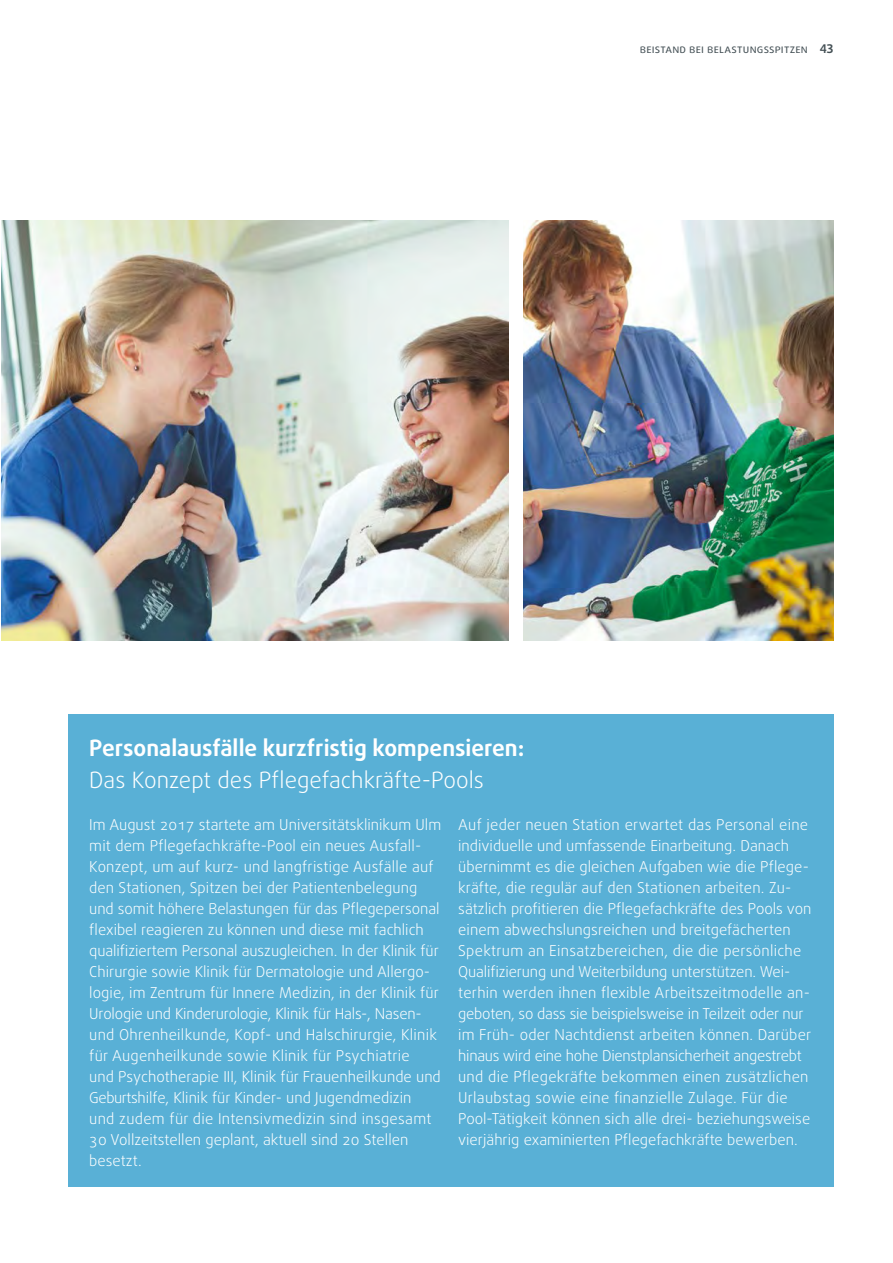
<style>
.page{position:relative;width:893px;height:1263px;background:#fff}
.page>*{position:absolute;margin:0;border:0;box-sizing:border-box;transform-origin:0 0}
.t1{font:700 22.5px/31.5px "Daxline Pro";color:#fff}
.t2{font:300 15px/21px "Daxline Pro";color:#fff}
.t3{font:12px "Daxline Pro";letter-spacing:.015em;color:#445055}
.s1{font-weight:700}
.s2{font-weight:300}
</style>
<div class="page">
<img style="left:1px;top:220px;width:507px;height:420px">
<img style="left:523px;top:220px;width:310px;height:420px">
<div style="left:68px;top:714px;width:765px;height:473px;background:#59b0d6"></div>
<p class="t3" style="left:640px;top:40px;width:195px">beistand bei belastungsspitzen <span class="s1">43</span></p>
<h3 class="t1" style="left:89px;top:732px;width:437px">Personalausfälle kurzfristig kompensieren:<br><span class="s2">Das Konzept des Pflegefachkräfte-Pools</span></h3>
<p class="t2" style="left:89px;top:814px;width:353px">Im August 2017 startete am Universitätsklinikum Ulm mit dem Pflegefachkräfte-Pool ein neues Ausfall-Konzept, um auf kurz- und langfristige Ausfälle auf den Stationen, Spitzen bei der Patientenbelegung und somit höhere Belastungen für das Pflegepersonal flexibel reagieren zu können und diese mit fachlich qualifiziertem Personal auszugleichen. In der Klinik für Chirurgie sowie Klinik für Dermatologie und Allergo&shy;logie, im Zentrum für Innere Medizin, in der Klinik für Urologie und Kinderurologie, Klinik für Hals-, Nasen&shy;und Ohrenheilkunde, Kopf- und Halschirurgie, Klinik für Augenheilkunde sowie Klinik für Psychiatrie<br>und Psychotherapie III, Klinik für Frauenheilkunde und Geburtshilfe, Klinik für Kinder- und Jugendmedizin<br>und zudem für die Intensivmedizin sind insgesamt 30 Vollzeitstellen geplant, aktuell sind 20 Stellen besetzt.</p>
<p class="t2" style="left:458px;top:814px;width:355px">Auf jeder neuen Station erwartet das Personal eine individuelle und umfassende Einarbeitung. Danach übernimmt es die gleichen Aufgaben wie die Pflege&shy;kräfte, die regulär auf den Stationen arbeiten. Zu&shy;sätzlich profitieren die Pflegefachkräfte des Pools von einem abwechslungsreichen und breitgefächerten Spektrum an Einsatzbereichen, die die persönliche Qualifizierung und Weiterbildung unterstützen. Wei&shy;terhin werden ihnen flexible Arbeitszeitmodelle an&shy;geboten, so dass sie beispielsweise in Teilzeit oder nur im Früh- oder Nachtdienst arbeiten können. Darüber hinaus wird eine hohe Dienstplansicherheit angestrebt und die Pflegekräfte bekommen einen zusätzlichen Urlaubstag sowie eine finanzielle Zulage. Für die Pool-Tätigkeit können sich alle drei- beziehungsweise vierjährig examinierten Pflegefachkräfte bewerben.</p>
</div>
